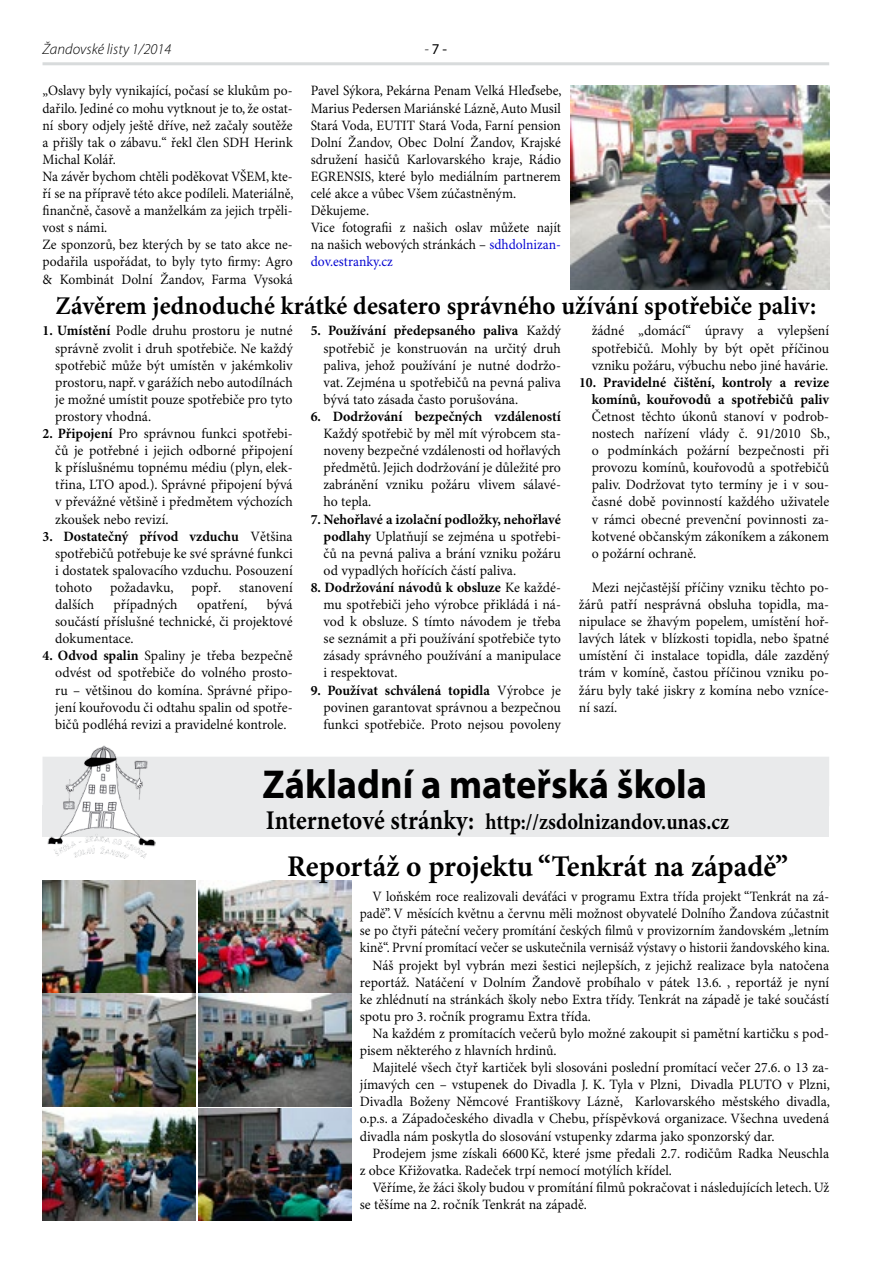
<style>
.page{position:relative;width:893px;height:1263px;background:#fff}
.page>*{position:absolute;margin:0;border:0;box-sizing:border-box;transform-origin:0 0}
.t1{font:700 40.5px "Myriad Pro";color:#000;scale:.95 1}
.t2{font:700 30px "Minion Pro";color:#000;scale:.95 1}
.t3{font:700 25.5px "Minion Pro";color:#000;scale:.95 1}
.t4{font:700 22.5px "Minion Pro";color:#000;scale:.88 1}
.t5{font:italic 300 15px "Myriad Pro";color:#000}
.t6{font:15px "Myriad Pro";color:#000}
.t7{font:14.25px/17.1px "Minion Pro";color:#000;text-align:justify;scale:.95 1}
.t8{font:14.25px/17.1px "Minion Pro";color:#000;scale:.93 1}
.t9{font:14.25px "Minion Pro";color:#000;scale:.92 1}
.t10{font:700 14.25px/17.1px "Minion Pro";color:#000;text-align:right;scale:.95 1}
.s1{font-weight:300;font-style:italic}
.s2{color:#0000d1}
.s3{font-weight:700}
.s4{font-size:27px}
</style>
<div class="page">
<hr style="left:43px;top:62px;width:786px;height:3px;background:#d8dbdc">
<img style="left:570px;top:85px;width:259px;height:204px">
<div style="left:43px;top:757px;width:786px;height:49px;background:#e9eaeb"></div>
<div style="left:43px;top:805px;width:786px;height:32px;background:#e9eaeb"></div>
<img style="left:48px;top:745px;width:107px;height:114px">
<img style="left:43px;top:880px;width:153px;height:112px">
<img style="left:43px;top:994px;width:153px;height:112px">
<img style="left:43px;top:1108px;width:153px;height:113px">
<img style="left:198px;top:880px;width:153px;height:112px">
<img style="left:198px;top:994px;width:153px;height:112px">
<img style="left:198px;top:1108px;width:153px;height:113px">
<p class="t5" style="left:43px;top:41px;width:130px">Žandovs ké lis ty 1/2014</p>
<p class="t6" style="left:425px;top:41px;width:24px"><span class="s1">-</span> 7 -</p>
<p class="t8" style="left:43px;top:83px;width:271px">„Oslavy byly vynikající, počasí se klukům po&shy;dařilo. Jediné co mohu vytknout je to, že ostat&shy;ní sbory odjely ještě dříve, než začaly soutěže a přišly tak o zábavu.“ řekl člen SDH Herink Michal Kolář.<br>Na závěr bychom chtěli poděkovat VŠEM, kte&shy;ří se na přípravě této akce podíleli. Materiálně, finančně, časově a manželkám za jejich trpěli&shy;vost s námi.<br>Ze sponzorů, bez kterých by se tato akce ne&shy;podařila uspořádat, to byly tyto firmy: Agro &amp; Kombinát Dolní Žandov, Farma Vysoká</p>
<p class="t8" style="left:311px;top:83px;width:271px">Pavel Sýkora, Pekárna Penam Velká Hleďsebe, Marius Pedersen Mariánské Lázně, Auto Musil Stará Voda, EUTIT Stará Voda, Farní pension Dolní Žandov, Obec Dolní Žandov, Krajské sdružení hasičů Karlovarského kraje, Rádio EGRENSIS, které bylo mediálním partnerem celé akce a vůbec Všem zúčastněným.<br>Děkujeme.<br>Vice fotografii z našich oslav můžete najít na našich webových stránkách – <span class="s2">sdhdolnizan&shy;dov.estranky.cz</span></p>
<h3 class="t3" style="left:56px;top:291px;width:802px">Závěrem jednoduché krátké desatero správného užívání spotřebiče paliv:</h3>
<p class="t7" style="left:55px;top:323px;width:251px;text-indent:-13px"><span class="s3">1. Umístění</span> Podle druhu prostoru je nutné správně zvolit i druh spotřebiče. Ne každý spotřebič může být umístěn v jakémkoliv prostoru, např. v garážích nebo autodílnách je možné umístit pouze spotřebiče pro tyto prostory vhodná.</p>
<p class="t7" style="left:55px;top:425px;width:251px;text-indent:-13px"><span class="s3">2. Připojení</span> Pro správnou funkci spotřebi&shy;čů je potřebné i jejich odborné připojení k příslušnému topnému médiu (plyn, elek&shy;třina, LTO apod.). Správné připojení bývá v převážné většině i předmětem výchozích zkoušek nebo revizí.</p>
<p class="t7" style="left:55px;top:528px;width:251px;text-indent:-13px"><span class="s3">3. Dostatečný přívod vzduchu</span> Většina spotřebičů potřebuje ke své správné funkci i dostatek spalovacího vzduchu. Posouzení tohoto požadavku, popř. stanovení dalších</p>
<p class="t7" style="left:592px;top:323px;width:251px">žádné „domácí“ úpravy a vylepšení spotřebičů. Mohly by být opět příčinou vzniku požáru, výbuchu nebo jiné havárie.</p>
<p class="t10" style="left:579px;top:374px;width:265px">10. Pravidelné čištění, kontroly a revize komínů, kouřovodů a spotřebičů paliv</p>
<p class="t7" style="left:592px;top:408px;width:252px">Četnost těchto úkonů stanoví v podrob&shy;nostech nařízení vlády č. 91/2010 Sb., o podmínkách požární bezpečnosti při provozu komínů, kouřovodů a spotřebičů paliv. Dodržovat tyto termíny je i v sou&shy;časné době povinností každého uživatele v rámci obecné prevenční povinnosti za&shy;kotvené občanským zákoníkem a zákonem o požární ochraně.</p>
<p class="t7" style="left:579px;top:579px;width:265px;text-indent:13px">Mezi nejčastější příčiny vzniku těchto po&shy;žárů patří nesprávná obsluha topidla, ma&shy;nipulace se žhavým popelem, umístění hoř&shy;lavých látek v blízkosti topidla, nebo špatné umístění či instalace topidla, dále zazděný trám v komíně, častou příčinou vzniku po&shy;žáru byly také jiskry z komína nebo vzníce&shy;ní sazí.</p>
<p class="t7" style="left:323px;top:323px;width:251px;text-indent:-13px"><span class="s3">5. Používání předepsaného paliva</span> Každý spotřebič je konstruován na určitý druh paliva, jehož používání je nutné dodržo&shy;vat. Zejména u spotřebičů na pevná paliva bývá tato zásada často porušována.</p>
<p class="t10" style="left:311px;top:408px;width:265px">6. Dodržování bezpečných vzdáleností</p>
<p class="t7" style="left:323px;top:425px;width:251px">Každý spotřebič by měl mít výrobcem sta&shy;noveny bezpečné vzdálenosti od hořlavých předmětů. Jejich dodržování je důležité pro zabránění vzniku požáru vlivem sálavé&shy;ho tepla.</p>
<p class="t7" style="left:323px;top:511px;width:251px;text-indent:-13px"><span class="s3">7. Nehořlavé a izolační podložky, nehořlavé podlahy</span> Uplatňují se zejména u spotřebi&shy;čů na pevná paliva a brání vzniku požáru od vypadlých hořících částí paliva.</p>
<p class="t7" style="left:323px;top:579px;width:251px;text-indent:-13px"><span class="s3">8. Dodržování návodů k obsluze</span> Ke každé&shy;mu spotřebiči jeho výrobce přikládá i ná&shy;vod k obsluze. S tímto návodem je třeba se seznámit a při používání spotřebiče tyto zásady správného používání a manipulace i respektovat.</p>
<p class="t7" style="left:323px;top:682px;width:251px;text-indent:-13px"><span class="s3">9. Používat schválená topidla</span> Výrobce je povinen garantovat správnou a bezpečnou funkci spotřebiče. Proto nejsou povoleny</p>
<p class="t7" style="left:55px;top:596px;width:251px;text-indent:211px">bývá součástí příslušné technické, či projektové dokumentace.</p>
<p class="t7" style="left:55px;top:648px;width:251px;text-indent:-13px"><span class="s3">4. Odvod spalin</span> Spaliny je třeba bezpečně odvést od spotřebiče do volného prosto&shy;ru – většinou do komína. Správné připo&shy;jení kouřovodu či odtahu spalin od spotře&shy;bičů podléhá revizi a pravidelné kontrole.</p>
<p class="t7" style="left:114px;top:596px;width:69px">případných</p>
<p class="t7" style="left:197px;top:596px;width:54px">opatření,</p>
<h1 class="t1" style="left:262px;top:761px;width:470px">Základní a mateřská škola</h1>
<h3 class="t4" style="left:266px;top:809px;width:528px"><span class="s4">Internetové stránky:</span> http://zsdolnizandov.unas.cz</h3>
<h2 class="t2" style="left:287px;top:848px;width:529px">Reportáž o projektu “Tenkrát na západě”</h2>
<p class="t9" style="left:373px;top:888px;width:498px">V loňském roce realizovali deváťáci v programu Extra třída projekt “Tenkrát na zá-</p>
<p class="t9" style="left:360px;top:905px;width:512px">padě”. V měsících květnu a červnu měli možnost obyvatelé Dolního Žandova zúčastnit</p>
<p class="t9" style="left:360px;top:922px;width:512px">se po čtyři páteční večery promítání českých filmů v provizorním žandovském „letním</p>
<p class="t9" style="left:360px;top:939px;width:512px">kině“. První promítací večer se uskutečnila vernisáž výstavy o historii žandovského kina.</p>
<p class="t7" style="left:373px;top:957px;width:482px">Náš projekt byl vybrán mezi šestici nejlepších, z jejichž realizace byla natočena</p>
<p class="t7" style="left:360px;top:974px;width:496px">reportáž. Natáčení v Dolním Žandově probíhalo v pátek 13.6. , reportáž je nyní</p>
<p class="t7" style="left:360px;top:991px;width:496px">ke zhlédnutí na stránkách školy nebo Extra třídy. Tenkrát na západě je také součástí</p>
<p class="t7" style="left:360px;top:1008px;width:245px">spotu pro 3. ročník programu Extra třída.</p>
<p class="t7" style="left:373px;top:1025px;width:482px">Na každém z promítacích večerů bylo možné zakoupit si pamětní kartičku s pod-</p>
<p class="t7" style="left:360px;top:1042px;width:209px">pisem některého z hlavních hrdinů.</p>
<p class="t7" style="left:373px;top:1059px;width:482px">Majitelé všech čtyř kartiček byli slosováni poslední promítací večer 27.6. o 13 za-</p>
<p class="t7" style="left:360px;top:1076px;width:496px">jímavých cen – vstupenek do Divadla J. K. Tyla v Plzni, Divadla PLUTO v Plzni,</p>
<p class="t7" style="left:360px;top:1093px;width:496px">Divadla Boženy Němcové Františkovy Lázně, Karlovarského městského divadla,</p>
<p class="t7" style="left:360px;top:1111px;width:496px">o.p.s. a Západočeského divadla v Chebu, příspěvková organizace. Všechna uvedená</p>
<p class="t7" style="left:360px;top:1128px;width:438px">divadla nám poskytla do slosování vstupenky zdarma jako sponzorský dar.</p>
<p class="t7" style="left:373px;top:1145px;width:482px">Prodejem jsme získali 6600Kč, které jsme předali 2.7. rodičům Radka Neuschla</p>
<p class="t7" style="left:360px;top:1162px;width:330px">z obce Křižovatka. Radeček trpí nemocí motýlích křídel.</p>
<p class="t7" style="left:372px;top:1179px;width:482px">Věříme, že žáci školy budou v promítání filmů pokračovat i následujících letech. Už</p>
<p class="t7" style="left:360px;top:1196px;width:241px">se těšíme na 2. ročník Tenkrát na západě.</p>
</div>
